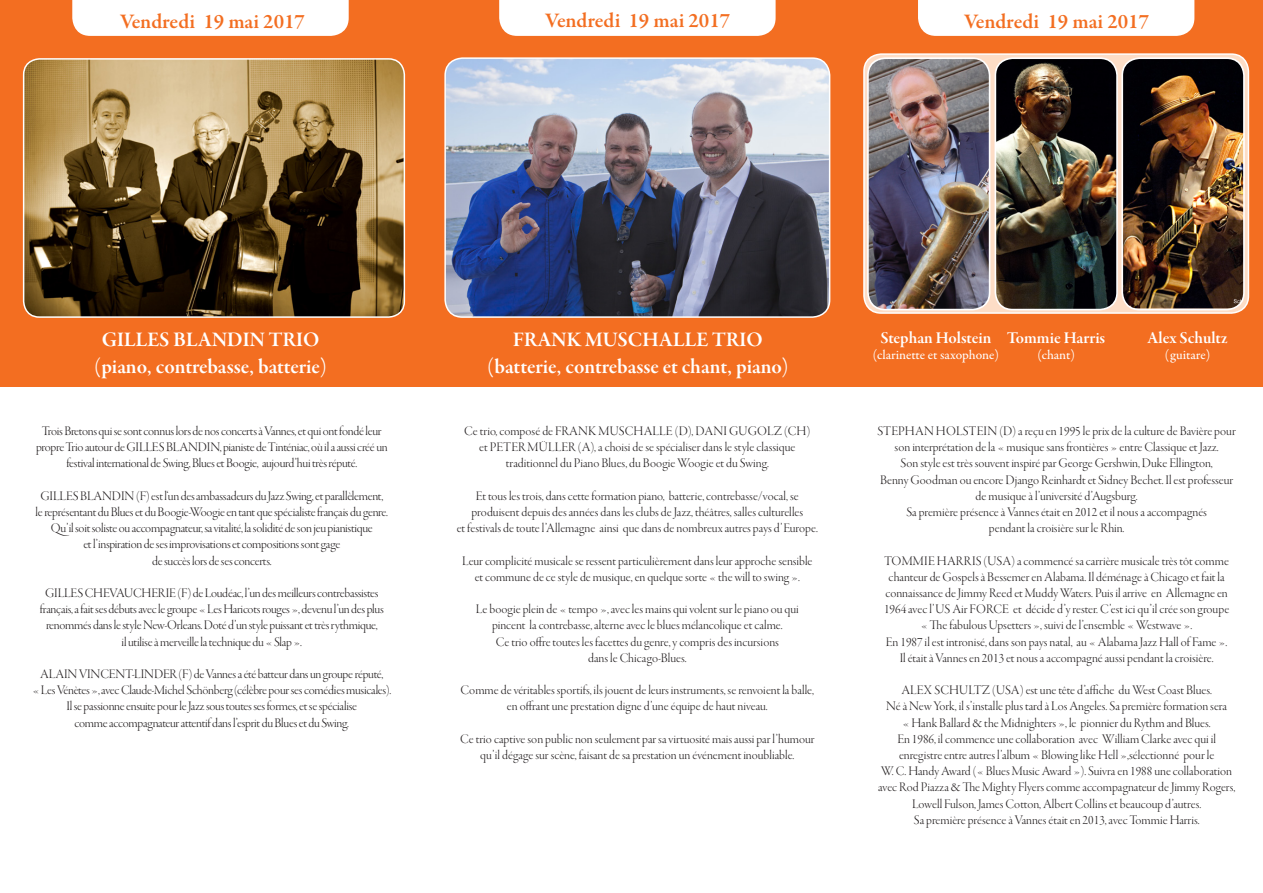
<style>
.page{position:relative;width:1263px;height:893px;background:#fff}
.page>*{position:absolute;margin:0;border:0;box-sizing:border-box;transform-origin:0 0}
.t1{font:21px/27px "Garamond Premr Pro Smbd Subh";color:#fff;text-align:center}
.t2{font:600 21px "Garamond Premr Pro";color:#f36e21}
.t3{font:16.8px "Garamond Premr Pro Smbd Subh";color:#fff}
.t4{font:13.5px/16.2px "Garamond Premr Pro Lt Disp";color:#231f20;text-align:center}
.t5{font:13.5px/16.2px "Garamond Premr Pro Lt Disp";letter-spacing:-.02em;color:#231f20;text-align:center}
.t6{font:500 13.35px "Garamond Premr Pro";color:#fff}
</style>
<div class="page">
<div style="left:850px;top:0;width:413px;height:387px;background:#f36e21"></div>
<div style="left:425px;top:0;width:425px;height:387px;background:#f36e21"></div>
<div style="left:0;top:0;width:425px;height:387px;background:#f36e21"></div>
<svg style="left:864px;top:54px;width:384px;height:259px;fill:#fdddc6"></svg>
<div style="left:863px;top:53px;width:386px;height:261px;border:2px solid #fff;border-radius:17px"></div>
<img style="left:1122px;top:58px;width:122px;height:251px">
<div style="left:1121px;top:57px;width:124px;height:253px;border:2px solid #fff;border-radius:17px"></div>
<img style="left:24px;top:59px;width:380px;height:258px">
<div style="left:23px;top:58px;width:382px;height:260px;border:2px solid #fff;border-radius:16px"></div>
<img style="left:447px;top:58px;width:383px;height:257px">
<div style="left:444px;top:57px;width:386px;height:261px;border:2px solid #fff;border-radius:17px"></div>
<img style="left:868px;top:58px;width:121px;height:251px">
<div style="left:867px;top:57px;width:123px;height:253px;border:2px solid #fff;border-radius:17px"></div>
<img style="left:995px;top:58px;width:122px;height:252px">
<div style="left:994px;top:57px;width:124px;height:253px;border:2px solid #fff;border-radius:17px"></div>
<div style="left:72px;top:0;width:277px;height:36px;background:#fff"></div>
<div style="left:499px;top:0;width:277px;height:36px;background:#fff"></div>
<div style="left:918px;top:0;width:276px;height:36px;background:#fff"></div>
<h1 class="t2" style="left:120px;top:9px;width:186px">Vendredi 19 mai 2017</h1>
<h1 class="t2" style="left:545px;top:8px;width:186px">Vendredi 19 mai 2017</h1>
<h1 class="t2" style="left:964px;top:9px;width:186px">Vendredi 19 mai 2017</h1>
<h1 class="t1" style="left:94px;top:327px;width:234px">GILLES BLANDIN TRIO (piano, contrebasse, batterie)</h1>
<h1 class="t1" style="left:487px;top:327px;width:303px">FRANK MUSCHALLE TRIO (batterie, contrebasse et chant, piano)</h1>
<p class="t5" style="left:36px;top:423px;width:353px">Trois Bretons qui se sont connus lors de nos concerts à Vannes, et qui ont fondé leur propre Trio autour de GILLES BLANDIN, pianiste de Tinténiac, où il a aussi créé un festival international de Swing, Blues et Boogie, aujourd’hui très réputé.</p>
<p class="t5" style="left:36px;top:488px;width:354px">GILLES BLANDIN (F) est l‘un des ambassadeurs du Jazz Swing, et parallèlement, le représentant du Blues et du Boogie-Woogie en tant que spécialiste français du genre.<br>Qu’il soit soliste ou accompagnateur, sa vitalité, la solidité de son jeu pianistique<br>et l’inspiration de ses improvisations et compositions sont gage<br>de succès lors de ses concerts.</p>
<p class="t5" style="left:40px;top:585px;width:345px">GILLES CHEVAUCHERIE (F) de Loudéac, l’un des meilleurs contrebassistes français, a fait ses débuts avec le groupe « Les Haricots rouges », devenu l’un des plus renommés dans le style New-Orleans. Doté d’un style puissant et très rythmique,<br>il utilise à merveille la technique du « Slap ».</p>
<p class="t5" style="left:32px;top:666px;width:360px">ALAIN VINCENT-LINDER (F) de Vannes a été batteur dans un groupe réputé,<br>« Les Vénètes », avec Claude-Michel Schönberg (célèbre pour ses comédies musicales).<br>Il se passionne ensuite pour le Jazz sous toutes ses formes, et se spécialise<br>comme accompagnateur attentif dans l’esprit du Blues et du Swing.</p>
<p class="t4" style="left:464px;top:423px;width:348px">Ce trio, composé de FRANK MUSCHALLE (D), DANI GUGOLZ (CH) et PETER MÜLLER (A), a choisi de se spécialiser dans le style classique traditionnel du Piano Blues, du Boogie Woogie et du Swing.</p>
<p class="t4" style="left:457px;top:488px;width:363px">Et tous les trois, dans cette formation piano, batterie, contrebasse/vocal, se produisent depuis des années dans les clubs de Jazz, théâtres, salles culturelles<br>et festivals de toute l’Allemagne ainsi que dans de nombreux autres pays d’Europe.</p>
<p class="t4" style="left:462px;top:553px;width:352px">Leur complicité musicale se ressent particulièrement dans leur approche sensible et commune de ce style de musique, en quelque sorte « the will to swing ».</p>
<p class="t4" style="left:476px;top:601px;width:324px">Le boogie plein de « tempo », avec les mains qui volent sur le piano ou qui pincent la contrebasse, alterne avec le blues mélancolique et calme.<br>Ce trio offre toutes les facettes du genre, y compris des incursions<br>dans le Chicago-Blues.</p>
<p class="t4" style="left:461px;top:682px;width:355px">Comme de véritables sportifs, ils jouent de leurs instruments, se renvoient la balle, en offrant une prestation digne d’une équipe de haut niveau.</p>
<p class="t4" style="left:460px;top:731px;width:356px">Ce trio captive son public non seulement par sa virtuosité mais aussi par l’humour qu’il dégage sur scène, faisant de sa prestation un événement inoubliable.</p>
<p class="t3" style="left:880px;top:328px;width:113px">Stephan Holstein</p>
<p class="t6" style="left:873px;top:347px;width:128px">(clarinette et saxophone)</p>
<p class="t3" style="left:1007px;top:328px;width:100px">Tommie Harris</p>
<p class="t6" style="left:1037px;top:347px;width:39px">(chant)</p>
<p class="t3" style="left:1147px;top:328px;width:81px">Alex Schultz</p>
<p class="t6" style="left:1165px;top:347px;width:47px">(guitare)</p>
<p class="t4" style="left:877px;top:423px;width:360px">STEPHAN HOLSTEIN (D) a reçu en 1995 le prix de la culture de Bavière pour son interprétation de la « musique sans frontières » entre Classique et Jazz.<br>Son style est très souvent inspiré par George Gershwin, Duke Ellington,<br>Benny Goodman ou encore Django Reinhardt et Sidney Bechet. Il est professeur de musique à l’université d’Augsburg.<br>Sa première présence à Vannes était en 2012 et il nous a accompagnés<br>pendant la croisière sur le Rhin.</p>
<p class="t4" style="left:884px;top:553px;width:347px">TOMMIE HARRIS (USA) a commencé sa carrière musicale très tôt comme chanteur de Gospels à Bessemer en Alabama. Il déménage à Chicago et fait la connaissance de Jimmy Reed et Muddy Waters. Puis il arrive en Allemagne en 1964 avec l’US Air FORCE et décide d’y rester. C’est ici qu’il crée son groupe « The fabulous Upsetters », suivi de l’ensemble « Westwave ».<br>En 1987 il est intronisé, dans son pays natal, au « Alabama Jazz Hall of Fame ».<br>Il était à Vannes en 2013 et nous a accompagné aussi pendant la croisière.</p>
<p class="t4" style="left:878px;top:682px;width:359px">ALEX SCHULTZ (USA) est une tête d’affiche du West Coast Blues.<br>Né à New York, il s’installe plus tard à Los Angeles. Sa première formation sera<br>« Hank Ballard &amp; the Midnighters », le pionnier du Rythm and Blues.<br>En 1986, il commence une collaboration avec William Clarke avec qui il enregistre entre autres l’album « Blowing like Hell »,sélectionné pour le<br>W. C. Handy Award (« Blues Music Award »). Suivra en 1988 une collaboration avec Rod Piazza &amp; The Mighty Flyers comme accompagnateur de Jimmy Rogers, Lowell Fulson, James Cotton, Albert Collins et beaucoup d’autres.<br>Sa première présence à Vannes était en 2013, avec Tommie Harris.</p>
</div>
